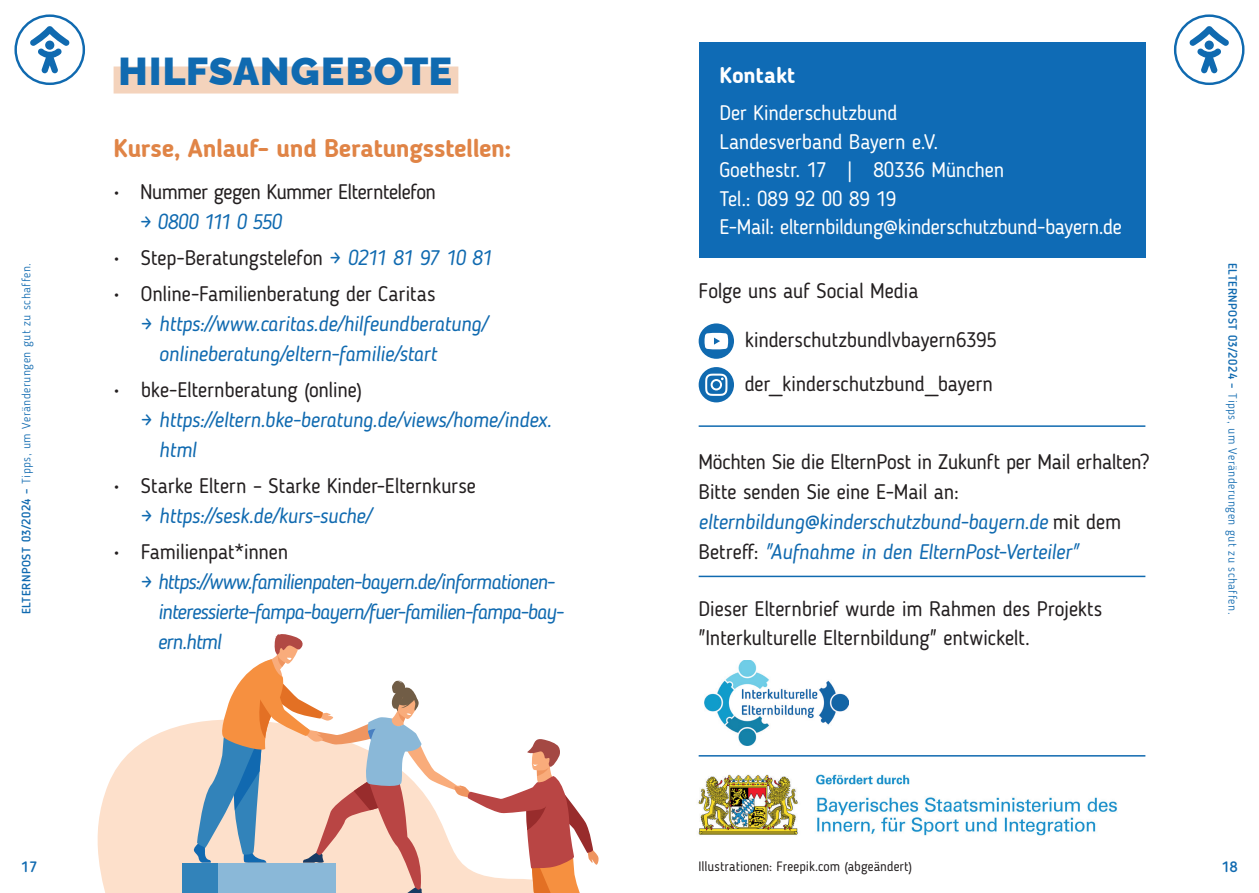
<style>
.page{position:relative;width:1259px;height:893px;background:#fff}
.page>*{position:absolute;margin:0;border:0;box-sizing:border-box;transform-origin:0 0}
.t1{font:900 39px "Raleway";letter-spacing:.02em;color:#106ab0}
.t2{font:700 25.5px "Blogger Sans";letter-spacing:-.015em;color:#e08446}
.t3{font:700 22.5px "Blogger Sans";color:#fff}
.t4{font:21px/30px "Blogger Sans";letter-spacing:-.015em;color:#231f20}
.t5{font:italic 21px/30px "Blogger Sans";letter-spacing:-.02em;color:#106ab0}
.t6{font:21px/28.5px "Blogger Sans";letter-spacing:-.015em;color:#fff}
.t7{font:italic 21px/30px "Blogger Sans";letter-spacing:-.045em;color:#106ab0}
.t8{font:500 15px "Blogger Sans";color:#106ab0}
.t9{font:13.5px "Blogger Sans";letter-spacing:.005em;color:#231f20}
.t10{font:300 12px "Blogger Sans";letter-spacing:.04em;color:#106ab0}
.s1{font-style:italic;color:#106ab0}
.s2{font-weight:500}
</style>
<div class="page">
<svg style="left:1174px;top:14px;width:70px;height:71px"></svg>
<svg style="left:14px;top:14px;width:71px;height:71px"></svg>
<div style="left:114px;top:67px;width:344px;height:27px;background:#f4d3bc"></div>
<div style="left:698px;top:42px;width:447px;height:216px;background:#0f6bb5"></div>
<img style="left:704px;top:660px;width:144px;height:86px">
<div style="left:698px;top:323px;width:36px;height:36px;background:#106ab0;border-radius:50%"></div>
<svg style="left:704px;top:333px;width:24px;height:16px"></svg>
<div style="left:698px;top:367px;width:36px;height:35px;background:#106ab0;border-radius:50%"></div>
<svg style="left:705px;top:374px;width:22px;height:22px"></svg>
<img style="left:698px;top:775px;width:420px;height:61px">
<hr style="left:698px;top:425px;width:447px;height:2px;background:#106ab0">
<hr style="left:698px;top:576px;width:447px;height:1px;background:#106ab0">
<hr style="left:698px;top:755px;width:447px;height:2px;background:#106ab0">
<svg style="left:97px;top:723px;width:96px;height:170px;fill:#fde0cb"></svg>
<div style="left:181px;top:863px;width:118px;height:30px;background:#3283ba"></div>
<svg style="left:193px;top:634px;width:406px;height:259px"></svg>
<h1 class="t1" style="left:119px;top:41px;width:335px">HILFSANGEBOTE</h1>
<p class="t3" style="left:719px;top:62px;width:77px">Kontakt</p>
<p class="t6" style="left:719px;top:98px;width:404px">Der Kinderschutzbund<br>Landesverband Bayern e.V.<br>Goethestr. 17 | 80336 München<br>Tel.: 089 92 00 89 19<br>E-Mail: elternbildung@kinderschutzbund-bayern.de</p>
<p class="t2" style="left:114px;top:132px;width:399px">Kurse, Anlauf- und Beratungsstellen:</p>
<p class="t4" style="left:114px;top:176px;width:324px">• Nummer gegen Kummer Elterntelefon</p>
<p class="t7" style="left:140px;top:206px;width:143px">→ 0800 111 0 550</p>
<p class="t4" style="left:114px;top:242px;width:380px">• Step-Beratungstelefon <span class="s1">→ 0211 81 97 10 81</span></p>
<p class="t4" style="left:114px;top:278px;width:323px">• Online-Familienberatung der Caritas</p>
<p class="t5" style="left:159px;top:308px;width:330px;text-indent:-18px">→ https://www.caritas.de/hilfeundberatung/ onlineberatung/eltern-familie/start</p>
<p class="t4" style="left:114px;top:374px;width:250px">• bke-Elternberatung (online)</p>
<p class="t5" style="left:159px;top:404px;width:394px;text-indent:-18px">→ https://eltern.bke-beratung.de/views/home/index. html</p>
<p class="t4" style="left:114px;top:470px;width:364px">• Starke Eltern – Starke Kinder-Elternkurse</p>
<p class="t5" style="left:141px;top:500px;width:232px">→ https://sesk.de/kurs-suche/</p>
<p class="t4" style="left:114px;top:536px;width:176px">• Familienpat*innen</p>
<p class="t7" style="left:158px;top:566px;width:407px;text-indent:-17px">→ https://www.familienpaten-bayern.de/informationen&shy;interessierte-fampa-bayern/fuer-familien-fampa-bay&shy;ern.html</p>
<p class="t10" style="left:19px;top:614px;width:353px;rotate:-90deg"><span class="s2">ELTERNPOST 03/2024 –</span> Tipps, um Veränderungen gut zu schaffen.</p>
<p class="t10" style="left:1240px;top:263px;width:353px;rotate:90deg"><span class="s2">ELTERNPOST 03/2024 –</span> Tipps, um Veränderungen gut zu schaffen.</p>
<p class="t4" style="left:698px;top:276px;width:221px">Folge uns auf Social Media</p>
<p class="t4" style="left:744px;top:324px;width:254px">kinderschutzbundlvbayern6395</p>
<p class="t4" style="left:744px;top:368px;width:250px">der_kinderschutzbund_bayern</p>
<p class="t4" style="left:698px;top:446px;width:452px">Möchten Sie die ElternPost in Zukunft per Mail erhalten?<br>Bitte senden Sie eine E-Mail an: <span class="s1">elternbildung@kinderschutzbund-bayern.de</span> mit dem Betreff: <span class="s1">"Aufnahme in den ElternPost-Verteiler"</span></p>
<p class="t4" style="left:698px;top:595px;width:405px;line-height:28.5px">Dieser Elternbrief wurde im Rahmen des Projekts "Interkulturelle Elternbildung" entwickelt.</p>
<p class="t9" style="left:698px;top:858px;width:215px">Illustrationen: Freepik.com (abgeändert)</p>
<p class="t8" style="left:21px;top:857px;width:18px">17</p>
<p class="t8" style="left:1221px;top:857px;width:18px">18</p>
</div>
